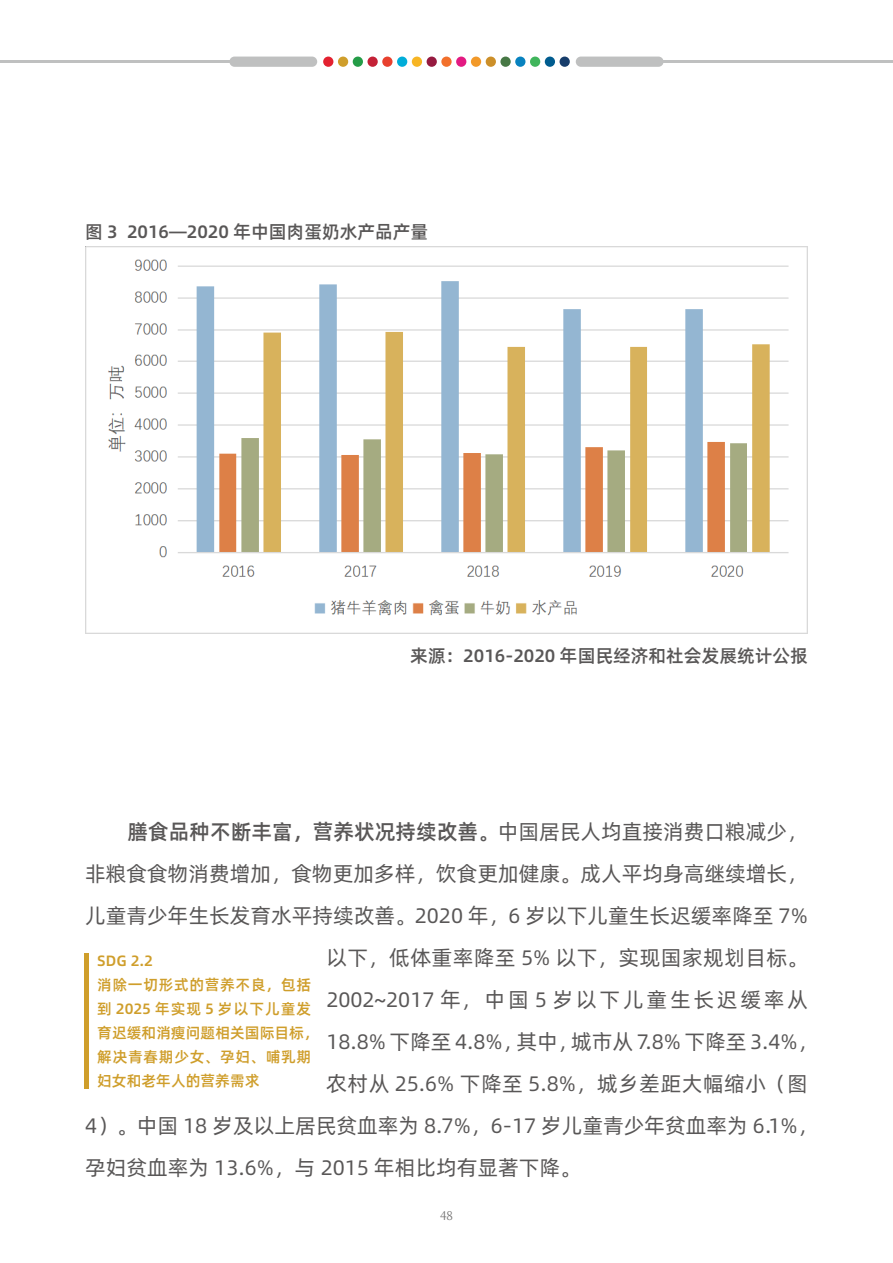
<style>
.page{position:relative;width:893px;height:1263px;background:#fff}
.page>*{position:absolute;margin:0;border:0;box-sizing:border-box;transform-origin:0 0}
.t1{font:21px "Alibaba Pu Hui Ti";color:#595757}
.t2{font:500 21px "Alibaba Pu Hui Ti";color:#595757}
.t3{font:21px "Alibaba Pu Hui Ti";letter-spacing:.025em;color:#595757}
.t4{font:21px "Alibaba Pu Hui Ti";letter-spacing:.135em;color:#595757}
.t5{font:21px "Alibaba Pu Hui Ti";letter-spacing:.02em;color:#595757}
.t6{font:500 18px "Alibaba Pu Hui Ti";color:#595757}
.t7{font:500 15px/24px "Alibaba Pu Hui Ti";color:#cf9e2b}
.t8{font:12px "Source Han Serif SC";color:#727171}
.s1{font-weight:400}
</style>
<div class="page">
<div style="left:323px;top:57px;width:10px;height:10px;background:#e32130;border-radius:50%"></div>
<div style="left:412px;top:57px;width:10px;height:10px;background:#f7b524;border-radius:50%"></div>
<div style="left:367px;top:57px;width:11px;height:10px;background:#c42136;border-radius:50%"></div>
<div style="left:456px;top:57px;width:10px;height:10px;background:#e31a82;border-radius:50%"></div>
<div style="left:530px;top:57px;width:10px;height:10px;background:#40b55c;border-radius:50%"></div>
<div style="left:338px;top:57px;width:10px;height:10px;background:#cf9e2b;border-radius:50%"></div>
<div style="left:427px;top:57px;width:10px;height:10px;background:#961a40;border-radius:50%"></div>
<div style="left:500px;top:57px;width:11px;height:10px;background:#477845;border-radius:50%"></div>
<div style="left:382px;top:57px;width:10px;height:10px;background:#e8402e;border-radius:50%"></div>
<div style="left:471px;top:57px;width:10px;height:10px;background:#f29929;border-radius:50%"></div>
<div style="left:545px;top:57px;width:10px;height:10px;background:#005c8f;border-radius:50%"></div>
<div style="left:353px;top:57px;width:10px;height:10px;background:#249c47;border-radius:50%"></div>
<div style="left:441px;top:57px;width:11px;height:10px;background:#f2702b;border-radius:50%"></div>
<div style="left:515px;top:57px;width:10px;height:10px;background:#0882bf;border-radius:50%"></div>
<div style="left:397px;top:57px;width:10px;height:10px;background:#00add9;border-radius:50%"></div>
<div style="left:486px;top:57px;width:10px;height:10px;background:#cc8f29;border-radius:50%"></div>
<div style="left:560px;top:57px;width:10px;height:10px;background:#173d6b;border-radius:50%"></div>
<div style="left:229px;top:57px;width:88px;height:10px;background:#bfc0c0;border-radius:5px"></div>
<svg style="left:0;top:61px;width:229px;height:2px"></svg>
<div style="left:576px;top:57px;width:88px;height:10px;background:#bfc0c0;border-radius:5px"></div>
<svg style="left:664px;top:61px;width:229px;height:2px"></svg>
<img style="left:85px;top:246px;width:723px;height:387px">
<div style="left:84px;top:953px;width:5px;height:135px;background:#cf9e2b"></div>
<p class="t6" style="left:85px;top:218px;width:345px">图 3 2016—2020 年中国肉蛋奶水产品产量</p>
<p class="t6" style="left:410px;top:641px;width:399px">来源：2016-2020 年国民经济和社会发展统计公报</p>
<p class="t2" style="left:128px;top:815px;width:682px">膳食品种不断丰富，营养状况持续改善。<span class="s1">中国居民人均直接消费口粮减少，</span></p>
<p class="t1" style="left:85px;top:857px;width:724px">非粮食食物消费增加，食物更加多样，饮食更加健康。成人平均身高继续增长，</p>
<p class="t1" style="left:85px;top:899px;width:724px">儿童青少年生长发育水平持续改善。2020 年，6 岁以下儿童生长迟缓率降至 7%</p>
<p class="t5" style="left:326px;top:941px;width:483px">以下，低体重率降至 5% 以下，实现国家规划目标。</p>
<p class="t4" style="left:326px;top:983px;width:483px">2002~2017 年，中国 5 岁以下儿童生长迟缓率从</p>
<p class="t1" style="left:326px;top:1025px;width:494px">18.8% 下降至 4.8%，其中，城市从 7.8% 下降至 3.4%，</p>
<p class="t3" style="left:326px;top:1067px;width:483px">农村从 25.6% 下降至 5.8%，城乡差距大幅缩小（图</p>
<p class="t1" style="left:85px;top:1109px;width:735px">4）。中国 18 岁及以上居民贫血率为 8.7%，6-17 岁儿童青少年贫血率为 6.1%，</p>
<p class="t1" style="left:85px;top:1151px;width:497px">孕妇贫血率为 13.6%，与 2015 年相比均有显著下降。</p>
<p class="t7" style="left:97px;top:948px;width:223px">SDG 2.2<br>消除一切形式的营养不良，包括到 2025 年实现 5 岁以下儿童发育迟缓和消瘦问题相关国际目标，解决青春期少女、孕妇、哺乳期妇女和老年人的营养需求</p>
<p class="t8" style="left:440px;top:1209px;width:14px">48</p>
</div>
